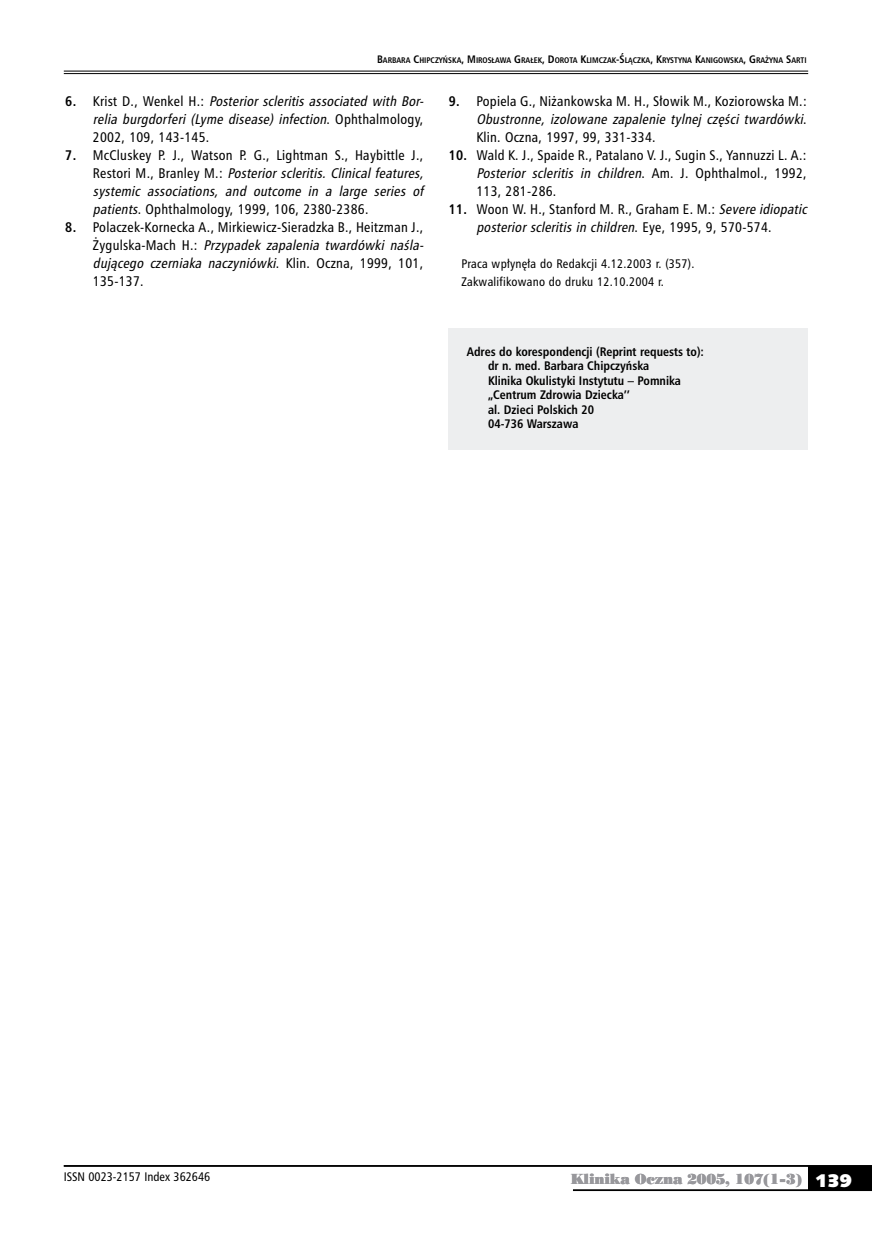
<style>
.page{position:relative;width:872px;height:1234px;background:#fff}
.page>*{position:absolute;margin:0;border:0;box-sizing:border-box;transform-origin:0 0}
.t1{font:13.5px/18px "Humnst 777 Cn PL";letter-spacing:.02em;color:#000;text-align:justify}
.t2{font:italic 13.5px/18px "Humnst 777 Cn PL";color:#000;text-align:justify}
.t3{font:13.5px "Poster Bodoni PL";letter-spacing:-.015em;color:#98989c}
.t4{font:700 12px/14.4px "Humnst 777 Cn PL";color:#000}
.t5{font:12px/18px "Humnst 777 Cn PL";letter-spacing:.02em;color:#000}
.t6{font:12px "Humnst 777 Cn PL";color:#000}
.t7{font:700 7.8px "Humnst 777 Cn PL";color:#000}
.s1{font-size:10.5px}
.s2{font-size:7.5px}
.s3{font-weight:700;font-style:normal}
.s4{font-style:normal}
.s5{font-weight:700}
.s6{font-style:italic}
.s7{font-family:"Humanst 531 U Blk PL";font-size:18px;color:#fff}
</style>
<div class="page">
<hr style="left:64px;top:71px;width:744px;height:1px;background:#000">
<hr style="left:64px;top:73px;width:744px;height:1px;background:#000">
<div style="left:808px;top:1165px;width:64px;height:25px;background:#000"></div>
<hr style="left:64px;top:1164px;width:808px;height:2px;background:#000">
<hr style="left:573px;top:1189px;width:299px;height:1px;background:#000">
<div style="left:449px;top:328px;width:359px;height:122px;background:#edeeef"></div>
<p class="t7" style="left:377px;top:55px;width:431px"><span class="s1">B</span>ARBARA <span class="s1">C</span>HIPCZYŃSKA<span class="s1">, M</span>IROS<span class="s2">Ł</span>AWA <span class="s1">G</span>RA<span class="s2">Ł</span>EK<span class="s1">, D</span>OROTA <span class="s1">K</span>LIMCZAK<span class="s1">--Ś</span>L<span class="s2">Ą</span>CZKA<span class="s1">, K</span>RYSTYNA <span class="s1">K</span>ANIGOWSKA<span class="s1">, G</span>RAŻYNA <span class="s1">S</span>ARTI</p>
<p class="t2" style="left:93px;top:92px;width:332px;text-indent:-28px"><span class="s3">6 .</span> <span class="s4">K r i s t D . , W e n k e l H . :</span> Posterior scleritis associated with Bor&shy;relia burgdorferi (Lyme disease) infection<span class="s4">. O p h t h a l m o l o g y, 2002, 109, 143-145.</span></p>
<p class="t1" style="left:93px;top:146px;width:335px;text-align:left;text-indent:-28px"><span class="s5">7.</span> McCluskey P. J., Watson P. G., Lightman S., Haybittle J., R e s t o r i M . , B r a n l e y M . : <span class="s6">Posterior scleritis. Clinical features, systemic associations, and outcome in a large series of patients</span>. Ophthalmology, 1999, 106, 2380-2386.</p>
<p class="t1" style="left:93px;top:218px;width:332px;text-indent:-28px"><span class="s5">8.</span> Polaczek-Kornecka A., Mirkiewicz-Sieradzka B., Heitzman J., Ż y g u l s ka - M a c h H . : <span class="s6">Przypadek zapalenia twardówki naśla&shy;dującego czerniaka naczyniówki</span>. K l i n . O c z n a , 1 9 9 9 , 1 0 1 , 135-137.</p>
<p class="t1" style="left:476px;top:92px;width:332px;text-indent:-28px"><span class="s5">9.</span> Popiela G., Niżankowska M. H., Słowik M., Koziorowska M.:<br><span class="s6">Obustronne, izolowane zapalenie tylnej części twardówki</span>.<br>Klin. Oczna, 1997, 99, 331-334.</p>
<p class="t1" style="left:476px;top:146px;width:332px;text-indent:-28px"><span class="s5">10.</span> Wald K. J., Spaide R., Patalano V. J., Sugin S., Yannuzzi L. A.:<br><span class="s6">Posterior scleritis in children</span>. A m . J . O p h t h a l m o l . , 1 9 9 2 , 113, 281-286.</p>
<p class="t1" style="left:476px;top:200px;width:335px;text-indent:-28px"><span class="s5">11.</span> Woon W. H., Stanford M. R., Graham E. M.: <span class="s6">Severe idiopatic posterior scleritis in children</span>. E y e , 1 9 9 5 , 9 , 5 7 0 - 5 7 4 .</p>
<p class="t5" style="left:461px;top:254px;width:234px">Praca wpłynęła do Redakcji 4.12.2003 r. (357).<br>Zakwalifikowano do druku 12.10.2004 r.</p>
<p class="t4" style="left:488px;top:344px;width:217px;text-indent:-21px">Adres do korespondencji (Reprint requests to): dr n. med. Barbara Chipczyńska<br>Klinika Okulistyki Instytutu – Pomnika „Centrum Zdrowia Dziecka’’<br>al. Dzieci Polskich 20<br>04-736 Warszawa</p>
<p class="t6" style="left:64px;top:1168px;width:148px">ISSN 0023-2157 Index 362646</p>
<p class="t3" style="left:570px;top:1169px;width:283px">Klinika Oczna 2005, 107(1-3) <span class="s7">139</span></p>
</div>
